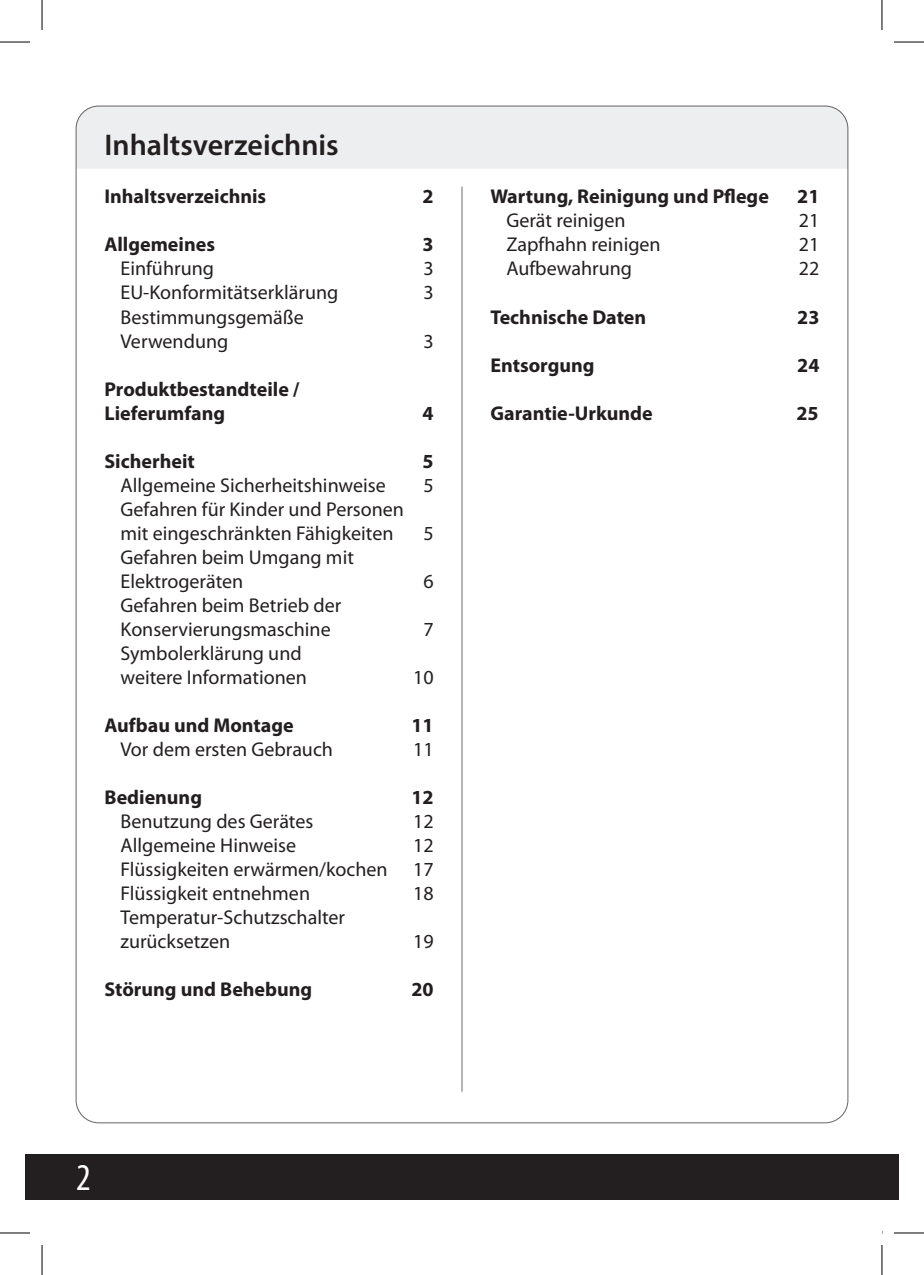
<style>
.page{position:relative;width:924px;height:1275px;background:#fff}
.page>*{position:absolute;margin:0;border:0;box-sizing:border-box;transform-origin:0 0}
.t1{font:condensed 38px "Myriad Pro";color:#fff}
.t2{font:600 30px "Myriad Pro";color:#231f20}
.t3{font:20px/24px "Myriad Pro";color:#231f20}
.t4{font:700 20px/24px "Myriad Pro";color:#231f20}
</style>
<div class="page">
<div style="left:76px;top:107px;width:771px;height:62px;background:#edeeef"></div>
<hr style="left:461px;top:187px;width:1px;height:904px;background:#6c6d70">
<div style="left:25px;top:1154px;width:873px;height:45px;background:#231f20"></div>
<hr style="left:0;top:42px;width:30px;height:1px;background:#000">
<hr style="left:893px;top:42px;width:30px;height:1px;background:#000">
<hr style="left:0;top:1232px;width:30px;height:1px;background:#000">
<hr style="left:893px;top:1232px;width:30px;height:1px;background:#000">
<hr style="left:42px;top:0;width:1px;height:30px;background:#000">
<hr style="left:42px;top:1245px;width:1px;height:30px;background:#000">
<hr style="left:881px;top:0;width:1px;height:30px;background:#000">
<hr style="left:881px;top:1245px;width:1px;height:30px;background:#000">
<h2 class="t2" style="left:104px;top:126px;width:236px">Inhaltsverzeichnis</h2>
<p class="t4" style="left:104px;top:185px;width:163px">Inhaltsverzeichnis</p>
<p class="t4" style="left:422px;top:185px;width:13px">2</p>
<p class="t4" style="left:104px;top:233px;width:112px">Allgemeines</p>
<p class="t4" style="left:422px;top:233px;width:13px">3</p>
<p class="t3" style="left:120px;top:257px;width:95px">Einführung</p>
<p class="t3" style="left:423px;top:257px;width:12px">3</p>
<p class="t3" style="left:120px;top:281px;width:219px">EU-Konformitätserklärung</p>
<p class="t3" style="left:423px;top:281px;width:12px">3</p>
<p class="t3" style="left:120px;top:305px;width:185px">Bestimmungsgemäße<br>Verwendung</p>
<p class="t3" style="left:423px;top:329px;width:12px">3</p>
<p class="t4" style="left:104px;top:377px;width:196px">Produktbestandteile /<br>Lieferumfang</p>
<p class="t4" style="left:422px;top:401px;width:13px">4</p>
<p class="t4" style="left:104px;top:449px;width:92px">Sicherheit</p>
<p class="t4" style="left:422px;top:449px;width:13px">5</p>
<p class="t3" style="left:120px;top:473px;width:273px">Allgemeine Sicherheitshinweise-</p>
<p class="t3" style="left:423px;top:473px;width:12px">5</p>
<p class="t3" style="left:120px;top:497px;width:285px">Gefahren für Kinder und Personen mit eingeschränkten Fähigkeiten</p>
<p class="t3" style="left:423px;top:521px;width:12px">5</p>
<p class="t3" style="left:120px;top:545px;width:235px">Gefahren beim Umgang mit<br>Elektrogeräten</p>
<p class="t3" style="left:120px;top:593px;width:222px">Gefahren beim Betrieb der<br>Konservierungsmaschine</p>
<p class="t3" style="left:120px;top:641px;width:188px">Symbolerklärung und weitere Informationen</p>
<p class="t3" style="left:423px;top:569px;width:12px">6</p>
<p class="t3" style="left:423px;top:617px;width:12px">7</p>
<p class="t3" style="left:413px;top:665px;width:22px">10</p>
<p class="t4" style="left:104px;top:713px;width:191px">Aufbau und Montage</p>
<p class="t4" style="left:411px;top:713px;width:24px">11</p>
<p class="t3" style="left:120px;top:737px;width:214px">Vor dem ersten Gebrauch</p>
<p class="t3" style="left:413px;top:737px;width:22px">11</p>
<p class="t4" style="left:104px;top:785px;width:99px">Bedienung</p>
<p class="t4" style="left:411px;top:785px;width:24px">12</p>
<p class="t3" style="left:120px;top:809px;width:194px">Benutzung des Gerätes</p>
<p class="t3" style="left:413px;top:809px;width:22px">12</p>
<p class="t3" style="left:120px;top:833px;width:177px">Allgemeine Hinweise</p>
<p class="t3" style="left:413px;top:833px;width:22px">12</p>
<p class="t3" style="left:120px;top:857px;width:268px">Flüssigkeiten erwärmen/kochen</p>
<p class="t3" style="left:413px;top:857px;width:22px">17</p>
<p class="t3" style="left:120px;top:881px;width:191px">Flüssigkeit entnehmen</p>
<p class="t3" style="left:413px;top:881px;width:22px">18</p>
<p class="t3" style="left:120px;top:905px;width:226px">Temperatur-Schutzschalter zurücksetzen</p>
<p class="t3" style="left:413px;top:929px;width:22px">19</p>
<p class="t4" style="left:104px;top:977px;width:209px">Störung und Behebung</p>
<p class="t4" style="left:411px;top:977px;width:24px">20</p>
<p class="t4" style="left:490px;top:185px;width:280px">Wartung, Reinigung und Pflege</p>
<p class="t4" style="left:797px;top:185px;width:24px">21</p>
<p class="t3" style="left:506px;top:209px;width:121px">Gerät reinigen</p>
<p class="t3" style="left:798px;top:209px;width:22px">21</p>
<p class="t3" style="left:506px;top:233px;width:156px">Zapfhahn reinigen</p>
<p class="t3" style="left:798px;top:233px;width:22px">21</p>
<p class="t3" style="left:506px;top:257px;width:127px">Aufbewahrung</p>
<p class="t3" style="left:798px;top:257px;width:22px">22</p>
<p class="t4" style="left:490px;top:305px;width:157px">Technische Daten</p>
<p class="t4" style="left:797px;top:305px;width:24px">23</p>
<p class="t4" style="left:490px;top:353px;width:106px">Entsorgung</p>
<p class="t4" style="left:797px;top:353px;width:24px">24</p>
<p class="t4" style="left:490px;top:401px;width:164px">Garantie-Urkunde</p>
<p class="t4" style="left:796px;top:401px;width:24px">25</p>
<h1 class="t1" style="left:76px;top:1154px;width:16px">2</h1>
</div>
